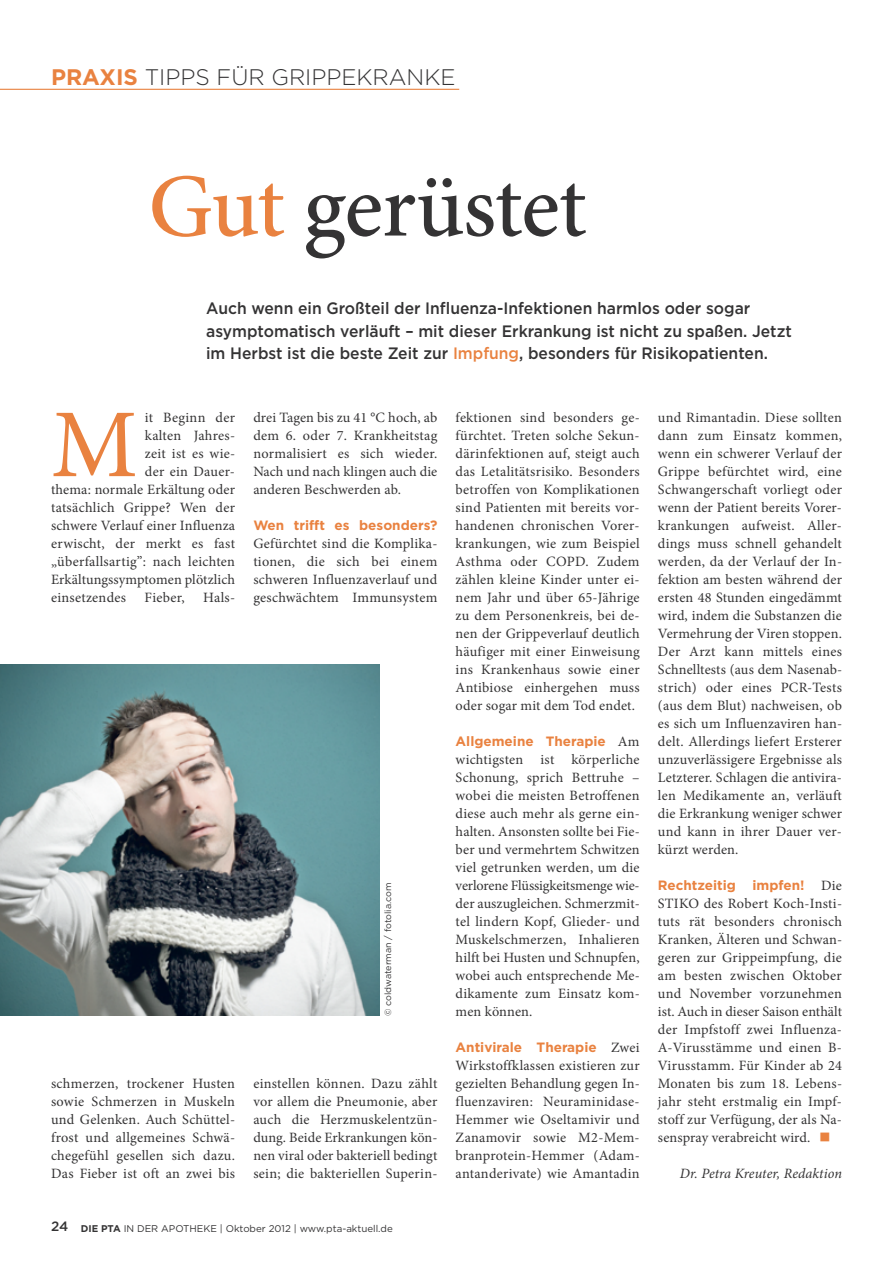
<style>
.page{position:relative;width:893px;height:1263px;background:#fff}
.page>*{position:absolute;margin:0;border:0;box-sizing:border-box;transform-origin:0 0}
.t1{font:97.35px "Minion Pro";color:#e98240}
.t2{font:500 90px "Minion Pro";letter-spacing:-.015em;color:#343334}
.t3{font:300 22.5px "Gotham";color:#343334}
.t4{font:500 16.5px/22.5px "Gotham";color:#343334;scale:.95 1}
.t5{font:14.25px/18px "Minion Pro";letter-spacing:.015em;color:#343334;text-align:justify}
.t6{font:italic 14.25px "Minion Pro";color:#343334}
.t7{font:700 13.5px "Gotham";color:#e98240}
.t8{font:9.75px "Gotham";color:#343334}
.t9{font:9px "Gotham";color:#343334}
.s1{font-weight:700;color:#e98240}
.s2{color:#e98240}
.s3{font-weight:500;font-size:13.5px}
.s4{font-weight:700}
.s5{font-family:"Minion Pro";font-weight:400;font-size:14.25px;color:#343334}
</style>
<div class="page">
<img style="left:0;top:664px;width:380px;height:352px">
<hr style="left:0;top:89px;width:459px;height:1px;background:#e98240">
<h3 class="t3" style="left:51px;top:68px;width:406px"><span class="s1">PRAXIS</span> TIPPS FÜR GRIPPEKRANKE</h3>
<h2 class="t2" style="left:148px;top:152px;width:440px"><span class="s2">Gut</span> gerüstet</h2>
<p class="t4" style="left:206px;top:298px;width:618px">Auch wenn ein Großteil der Influenza-Infektionen harmlos oder sogar asymptomatisch verläuft – mit dieser Erkrankung ist nicht zu spaßen. Jetzt im Herbst ist die beste Zeit zur <span class="s2">Impfung</span>, besonders für Risikopatienten.</p>
<h1 class="t1" style="left:51px;top:407px;width:88px">M</h1>
<p class="t5" style="left:145px;top:410px;width:92px">it Beginn der</p>
<p class="t5" style="left:145px;top:428px;width:92px">kalten Jahres-</p>
<p class="t5" style="left:145px;top:446px;width:92px">zeit ist es wie-</p>
<p class="t5" style="left:145px;top:464px;width:92px">der ein Dauer-</p>
<p class="t5" style="left:51px;top:482px;width:185px">thema: normale Erkältung oder</p>
<p class="t5" style="left:51px;top:500px;width:185px">tatsächlich Grippe? Wen der</p>
<p class="t5" style="left:51px;top:518px;width:186px">schwere Verlauf einer Influenza</p>
<p class="t5" style="left:51px;top:536px;width:185px">erwischt, der merkt es fast</p>
<p class="t5" style="left:51px;top:554px;width:185px">„überfallsartig”: nach leichten</p>
<p class="t5" style="left:51px;top:572px;width:186px">Erkältungssymptomen plötzlich</p>
<p class="t5" style="left:51px;top:590px;width:77px">einsetzendes</p>
<p class="t5" style="left:145px;top:590px;width:42px">Fieber,</p>
<p class="t5" style="left:203px;top:590px;width:33px">Hals-</p>
<p class="t5" style="left:253px;top:410px;width:186px">drei Tagen bis zu 41 °C hoch, ab dem 6. oder 7. Krankheitstag normalisiert es sich wieder.<br>Nach und nach klingen auch die anderen Beschwerden ab.</p>
<p class="t7" style="left:253px;top:520px;width:186px">Wen trifft es besonders?</p>
<p class="t5" style="left:253px;top:536px;width:186px">Gefürchtet sind die Komplika&shy;tionen, die sich bei einem schweren Influenzaverlauf und geschwächtem Immunsystem</p>
<p class="t9" style="left:384px;top:1016px;width:135px;rotate:-90deg">© coldwaterman / fotolia.com</p>
<p class="t5" style="left:51px;top:1076px;width:186px">schmerzen, trockener Husten sowie Schmerzen in Muskeln und Gelenken. Auch Schüttel&shy;frost und allgemeines Schwä&shy;chegefühl gesellen sich dazu.<br>Das Fieber ist oft an zwei bis</p>
<p class="t5" style="left:253px;top:1076px;width:186px">einstellen können. Dazu zählt vor allem die Pneumonie, aber auch die Herzmuskelentzün&shy;dung. Beide Erkrankungen kön&shy;nen viral oder bakteriell bedingt sein; die bakteriellen Superin-</p>
<p class="t8" style="left:51px;top:1225px;width:343px"><span class="s3">24</span> <span class="s4">DIE PTA</span> IN DER APOTHEKE | Oktober 2012 | www.pta-aktuell.de</p>
<p class="t5" style="left:456px;top:410px;width:186px">fektionen sind besonders ge&shy;fürchtet. Treten solche Sekun&shy;därinfektionen auf, steigt auch das Letalitätsrisiko. Besonders betroffen von Komplikationen sind Patienten mit bereits vor&shy;handenen chronischen Vorer&shy;krankungen, wie zum Beispiel Asthma oder COPD. Zudem zählen kleine Kinder unter ei&shy;nem Jahr und über 65-Jährige zu dem Personenkreis, bei de&shy;nen der Grippeverlauf deutlich häufiger mit einer Einweisung ins Krankenhaus sowie einer Antibiose einhergehen muss oder sogar mit dem Tod endet.</p>
<p class="t7" style="left:456px;top:736px;width:186px">Allgemeine Therapie <span class="s5">Am</span></p>
<p class="t5" style="left:456px;top:752px;width:186px">wichtigsten ist körperliche Schonung, sprich Bettruhe – wobei die meisten Betroffenen diese auch mehr als gerne ein&shy;halten. Ansonsten sollte bei Fie&shy;ber und vermehrtem Schwitzen viel getrunken werden, um die verlorene Flüssigkeitsmenge wie&shy;der auszugleichen. Schmerzmit&shy;tel lindern Kopf, Glieder- und Muskelschmerzen, Inhalieren hilft bei Husten und Schnupfen, wobei auch entsprechende Me&shy;dikamente zum Einsatz kom&shy;men können.</p>
<p class="t7" style="left:456px;top:1042px;width:186px">Antivirale Therapie <span class="s5">Zwei</span></p>
<p class="t5" style="left:456px;top:1058px;width:186px">Wirkstoffklassen existieren zur gezielten Behandlung gegen In&shy;fluenzaviren: Neuraminidase-Hemmer wie Oseltamivir und Zanamovir sowie M2-Mem&shy;branprotein-Hemmer (Adam&shy;antanderivate) wie Amantadin</p>
<p class="t5" style="left:658px;top:410px;width:186px">und Rimantadin. Diese sollten dann zum Einsatz kommen, wenn ein schwerer Verlauf der Grippe befürchtet wird, eine Schwangerschaft vorliegt oder wenn der Patient bereits Vorer&shy;krankungen aufweist. Aller&shy;dings muss schnell gehandelt werden, da der Verlauf der In&shy;fektion am besten während der ersten 48 Stunden eingedämmt wird, indem die Substanzen die Vermehrung der Viren stoppen.<br>Der Arzt kann mittels eines Schnelltests (aus dem Nasenab&shy;strich) oder eines PCR-Tests (aus dem Blut) nachweisen, ob es sich um Influenzaviren han&shy;delt. Allerdings liefert Ersterer unzuverlässigere Ergebnisse als Letzterer. Schlagen die antivira&shy;len Medikamente an, verläuft die Erkrankung weniger schwer und kann in ihrer Dauer ver&shy;kürzt werden.</p>
<p class="t7" style="left:658px;top:880px;width:186px">Rechtzeitig impfen! <span class="s5">Die</span></p>
<p class="t5" style="left:658px;top:896px;width:186px">STIKO des Robert Koch-Insti&shy;tuts rät besonders chronisch Kranken, Älteren und Schwan&shy;geren zur Grippeimpfung, die am besten zwischen Oktober und November vorzunehmen ist. Auch in dieser Saison enthält der Impfstoff zwei Influenza-A-Virusstämme und einen B-Virusstamm. Für Kinder ab 24<br>Monaten bis zum 18. Lebens&shy;jahr steht erstmalig ein Impf&shy;stoff zur Verfügung, der als Na&shy;senspray verabreicht wird.</p>
<p class="t6" style="left:680px;top:1165px;width:164px">Dr. Petra Kreuter, Redaktion</p>
</div>
